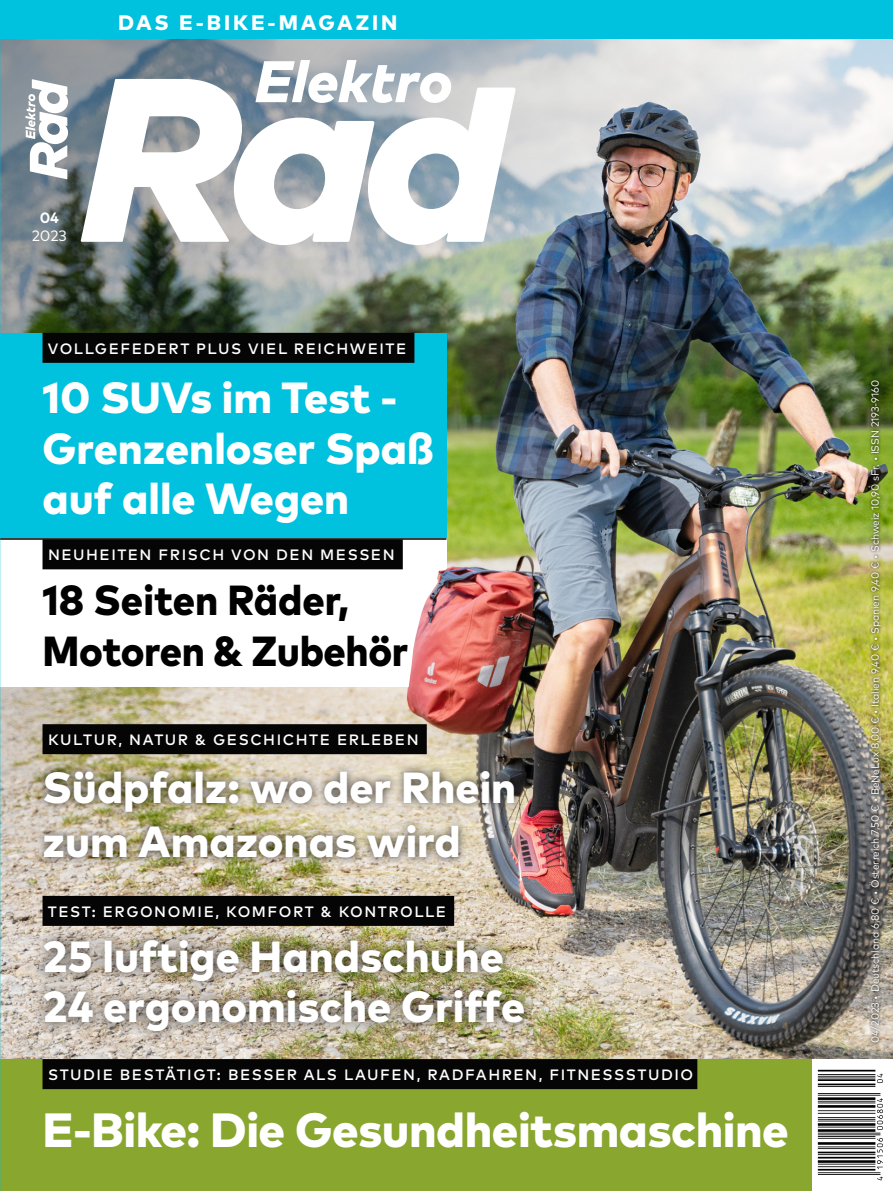
<style>
.page{position:relative;width:893px;height:1191px;background:#fff}
.page>*{position:absolute;margin:0;border:0;box-sizing:border-box;transform-origin:0 0}
.t1{font:800 48px "Mark OT";letter-spacing:-.01em;color:#fff}
.t2{font:800 43.5px/50.7px "Mark OT";color:#fff}
.t3{font:800 42px/50.7px "Mark OT";letter-spacing:-.01em;color:#000;scale:.96 1}
.t4{font:800 21px "Mark OT";letter-spacing:.14em;color:#fff}
.t5{font:500 15px "Mark OT";letter-spacing:.1em;color:#fff}
.t6{font:15px "Mark OT";color:#fff}
.t7{font:700 15px "Mark OT";color:#fff}
.t8{font:10.5px "Mark OT";letter-spacing:-.01em;color:#fff;scale:.96 1}
</style>
<div class="page">
<img style="left:0;top:38px;width:893px;height:1021px">
<div style="left:0;top:333px;width:446px;height:205px;background:#00c1de"></div>
<div style="left:0;top:538px;width:446px;height:149px;background:#fff"></div>
<hr style="left:0;top:538px;width:446px;height:2px;background:#000">
<svg style="left:26px;top:79px;width:42px;height:100px"></svg>
<svg style="left:81px;top:60px;width:435px;height:185px"></svg>
<div style="left:0;top:1059px;width:812px;height:132px;background:#89a62e"></div>
<div style="left:43px;top:333px;width:371px;height:30px;background:#060505"></div>
<div style="left:43px;top:724px;width:384px;height:30px;background:#060505"></div>
<div style="left:43px;top:1059px;width:654px;height:30px;background:#060505"></div>
<div style="left:43px;top:896px;width:411px;height:30px;background:#060505"></div>
<div style="left:35px;top:761px;width:488px;height:106px;background:#000;opacity:.7"></div>
<div style="left:31px;top:926px;width:507px;height:119px;background:#000;opacity:.7"></div>
<div style="left:43px;top:539px;width:360px;height:30px;background:#060505"></div>
<img style="left:407px;top:566px;width:70px;height:168px">
<svg style="left:818px;top:1069px;width:65px;height:111px"></svg>
<div style="left:0;top:0;width:893px;height:38px;background:#00c1de"></div>
<img style="left:867px;top:377px;width:17px;height:668px">
<h3 class="t4" style="left:118px;top:9px;width:281px">DAS E-BIKE-MAGAZIN</h3>
<p class="t7" style="left:40px;top:208px;width:21px">04</p>
<p class="t6" style="left:32px;top:227px;width:36px">2023</p>
<p class="t5" style="left:48px;top:339px;width:360px">VOLLGEFEDERT PLUS VIEL REICHWEITE</p>
<h2 class="t2" style="left:43px;top:371px;width:393px">10 SUVs im Test -<br>Grenzenloser Spaß auf alle Wegen</h2>
<p class="t5" style="left:48px;top:545px;width:348px">NEUHEITEN FRISCH VON DEN MESSEN</p>
<h3 class="t3" style="left:43px;top:573px;width:383px">18 Seiten Räder,<br>Motoren &amp; Zubehör</h3>
<p class="t5" style="left:48px;top:730px;width:372px">KULTUR, NATUR &amp; GESCHICHTE ERLEBEN</p>
<h2 class="t2" style="left:43px;top:758px;width:475px;line-height:54.6px">Südpfalz: wo der Rhein zum Amazonas wird</h2>
<p class="t5" style="left:48px;top:902px;width:400px">TEST: ERGONOMIE, KOMFORT &amp; KONTROLLE</p>
<h2 class="t2" style="left:43px;top:929px;width:484px">25 luftige Handschuhe<br>24 ergonomische Griffe</h2>
<p class="t5" style="left:48px;top:1065px;width:647px">STUDIE BESTÄTIGT: BESSER ALS LAUFEN, RADFAHREN, FITNESSSTUDIO</p>
<h1 class="t1" style="left:43px;top:1098px;width:748px">E-Bike: Die Gesundheitsmaschine</h1>
<p class="t8" style="left:869px;top:1043px;width:693px;rotate:-90deg">04/2023 • Deutschland 6,80 € • Österreich 7,50 € • BeNeLux 8,00 € • Italien 9,40 € • Spanien 9,40 € • Schweiz 10,90 sFr. • ISSN 2193-9160</p>
</div>
